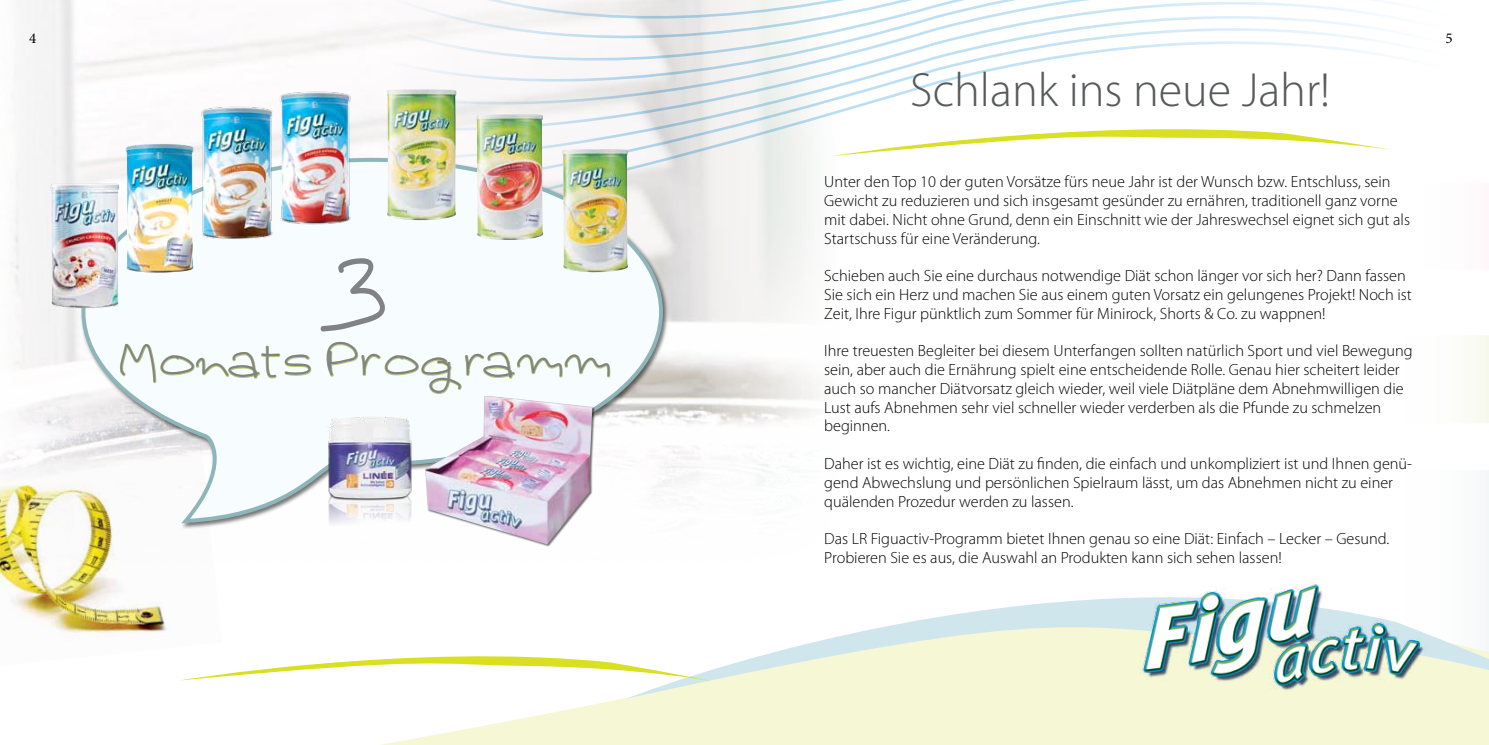
<style>
.page{position:relative;width:1489px;height:745px;background:#fff}
.page>*{position:absolute;margin:0;border:0;box-sizing:border-box;transform-origin:0 0}
.t1{font:300 48.12px "Myriad Pro";color:#58595b}
.t2{font:46.12px "Aka Acid GR Wide Me";letter-spacing:-.01em;color:#808285;scale:.94 1}
.t3{font:300 16.25px/18.8px "Myriad Pro";color:#000}
.t4{font:15px "Minion Pro";color:#000}
</style>
<div class="page">
<svg style="left:1471px;top:335px;width:17px;height:88px"></svg>
<svg style="left:854px;top:0;width:530px;height:109px"></svg>
<svg style="left:386px;top:698px;width:1102px;height:46px;background:#f6f7d9"></svg>
<svg style="left:626px;top:536px;width:862px;height:163px"></svg>
<svg style="left:854px;top:129px;width:536px;height:25px"></svg>
<img style="left:1134px;top:580px;width:294px;height:109px">
<img style="left:12px;top:0;width:842px;height:586px">
<img style="left:0;top:446px;width:222px;height:192px">
<svg style="left:80px;top:156px;width:585px;height:369px"></svg>
<div style="left:425px;top:395px;width:170px;height:151px;background:#000;opacity:.56"></div>
<img style="left:425px;top:395px;width:167px;height:149px">
<svg style="left:182px;top:641px;width:530px;height:39px"></svg>
<img style="left:324px;top:505px;width:91px;height:75px">
<img style="left:324px;top:410px;width:91px;height:95px">
<img style="left:387px;top:89px;width:69px;height:131px">
<img style="left:476px;top:114px;width:67px;height:126px">
<img style="left:561px;top:149px;width:67px;height:123px">
<img style="left:126px;top:144px;width:67px;height:128px">
<img style="left:200px;top:104px;width:75px;height:145px">
<img style="left:278px;top:89px;width:75px;height:166px">
<img style="left:45px;top:181px;width:80px;height:134px">
<svg style="left:319px;top:258px;width:66px;height:73px"></svg>
<svg style="left:120px;top:336px;width:192px;height:47px"></svg>
<svg style="left:326px;top:340px;width:284px;height:55px"></svg>
<p class="t4" style="left:29px;top:28px;width:9px">4</p>
<p class="t4" style="left:1445px;top:28px;width:9px">5</p>
<h2 class="t2" style="left:124px;top:337px;width:523px">Monats Programm</h2>
<h1 class="t1" style="left:910px;top:63px;width:421px">Schlank ins neue Jahr!</h1>
<p class="t3" style="left:824px;top:173px;width:587px">Unter den Top 10 der guten Vorsätze fürs neue Jahr ist der Wunsch bzw. Entschluss, sein Gewicht zu reduzieren und sich insgesamt gesünder zu ernähren, traditionell ganz vorne mit dabei. Nicht ohne Grund, denn ein Einschnitt wie der Jahreswechsel eignet sich gut als Startschuss für eine Veränderung.</p>
<p class="t3" style="left:824px;top:266px;width:589px">Schieben auch Sie eine durchaus notwendige Diät schon länger vor sich her? Dann fassen<br>Sie sich ein Herz und machen Sie aus einem guten Vorsatz ein gelungenes Projekt! Noch ist<br>Zeit, Ihre Figur pünktlich zum Sommer für Minirock, Shorts &amp; Co. zu wappnen!</p>
<p class="t3" style="left:824px;top:341px;width:590px">Ihre treuesten Begleiter bei diesem Unterfangen sollten natürlich Sport und viel Bewegung sein, aber auch die Ernährung spielt eine entscheidende Rolle. Genau hier scheitert leider auch so mancher Diätvorsatz gleich wieder, weil viele Diätpläne dem Abnehmwilligen die Lust aufs Abnehmen sehr viel schneller wieder verderben als die Pfunde zu schmelzen beginnen.</p>
<p class="t3" style="left:824px;top:454px;width:589px">Daher ist es wichtig, eine Diät zu finden, die einfach und unkompliziert ist und Ihnen genü&shy;gend Abwechslung und persönlichen Spielraum lässt, um das Abnehmen nicht zu einer quälenden Prozedur werden zu lassen.</p>
<p class="t3" style="left:824px;top:529px;width:566px">Das LR Figuactiv-Programm bietet Ihnen genau so eine Diät: Einfach – Lecker – Gesund.<br>Probieren Sie es aus, die Auswahl an Produkten kann sich sehen lassen!</p>
</div>
